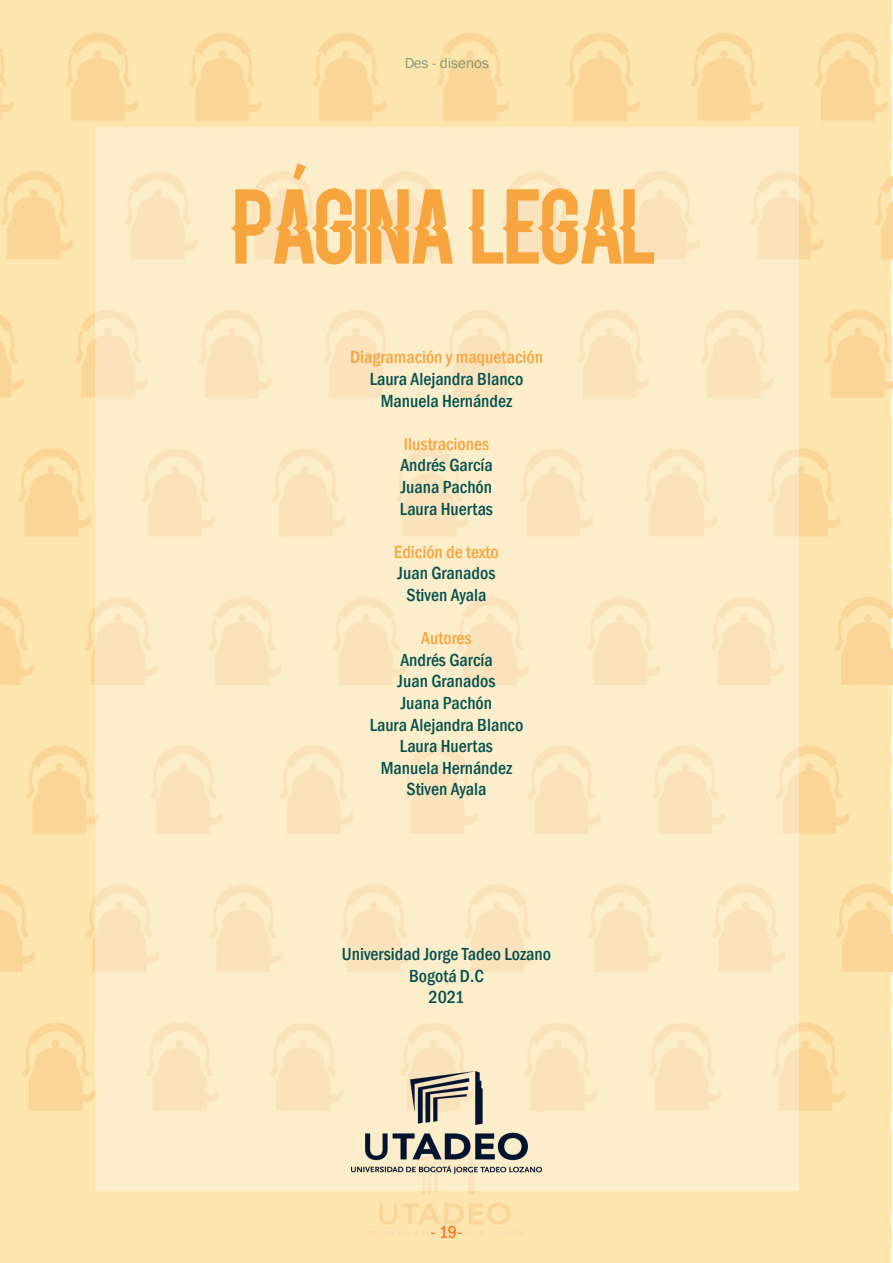
<style>
.page{position:relative;width:893px;height:1263px;background:#fff}
.page>*{position:absolute;margin:0;border:0;box-sizing:border-box;transform-origin:0 0}
.t1{font:72px "Blacklisted";color:#f6a53f}
.t2{font:500 condensed 18px "Franklin Gothic";color:#04524f}
.t3{font:500 condensed 18px "Franklin Gothic";color:#f6a53f}
.t4{font:500 condensed 18px "Franklin Gothic";color:#f47b27}
.t5{font:15px "Franklin Gothic";color:#04524f}
</style>
<div class="page">
<img style="left:0;top:0;width:893px;height:1263px">
<div style="left:95px;top:128px;width:703px;height:1063px;background:linear-gradient(to right,#fcebc7,#fcebc7)"></div>
<img style="left:352px;top:1071px;width:189px;height:102px">
<svg style="left:292px;top:163px;width:14px;height:17px"></svg>
<p class="t5" style="left:404px;top:54px;width:86px">Des - disenos</p>
<p class="t1" style="left:235px;top:187px;width:424px">PAGINA LEGAL</p>
<p class="t3" style="left:350px;top:346px;width:194px">Diagramación y maquetación</p>
<p class="t2" style="left:370px;top:367px;width:155px">Laura Alejandra Blanco</p>
<p class="t2" style="left:381px;top:389px;width:133px">Manuela Hernández</p>
<p class="t3" style="left:404px;top:432px;width:87px">Ilustraciones</p>
<p class="t2" style="left:400px;top:454px;width:94px">Andrés García</p>
<p class="t2" style="left:401px;top:475px;width:93px">Juana Pachón</p>
<p class="t2" style="left:400px;top:497px;width:95px">Laura Huertas</p>
<p class="t3" style="left:394px;top:540px;width:106px">Edición de texto</p>
<p class="t2" style="left:398px;top:562px;width:99px">Juan Granados</p>
<p class="t2" style="left:407px;top:583px;width:81px">Stiven Ayala</p>
<p class="t3" style="left:421px;top:626px;width:52px">Autores</p>
<p class="t2" style="left:400px;top:648px;width:94px">Andrés García</p>
<p class="t2" style="left:398px;top:670px;width:99px">Juan Granados</p>
<p class="t2" style="left:401px;top:691px;width:93px">Juana Pachón</p>
<p class="t2" style="left:370px;top:713px;width:155px">Laura Alejandra Blanco</p>
<p class="t2" style="left:400px;top:734px;width:95px">Laura Huertas</p>
<p class="t2" style="left:381px;top:756px;width:133px">Manuela Hernández</p>
<p class="t2" style="left:407px;top:778px;width:81px">Stiven Ayala</p>
<p class="t2" style="left:342px;top:942px;width:211px">Universidad Jorge Tadeo Lozano</p>
<p class="t2" style="left:409px;top:964px;width:76px">Bogotá D.C</p>
<p class="t2" style="left:428px;top:985px;width:37px">2021</p>
<p class="t4" style="left:431px;top:1220px;width:33px">- 19-</p>
</div>
